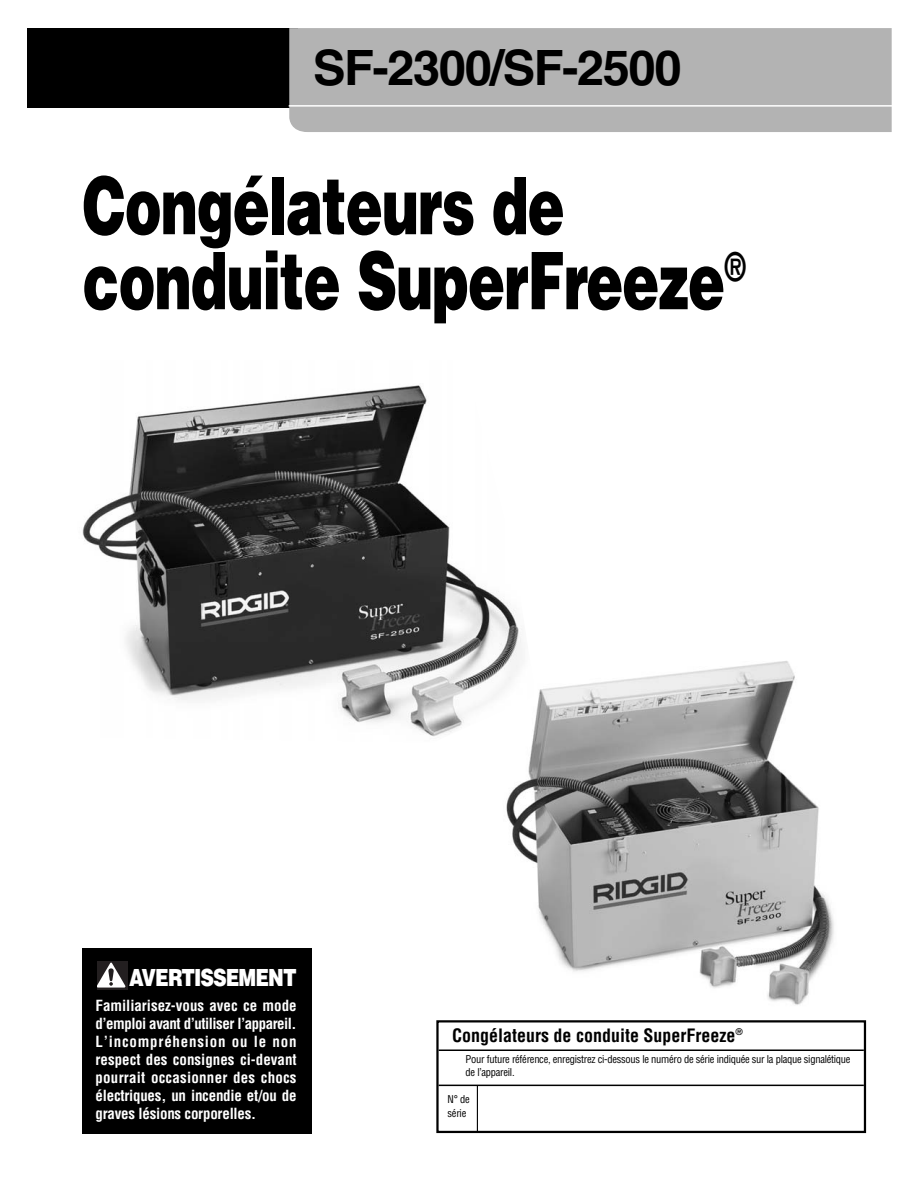
<style>
.page{position:relative;width:918px;height:1188px;background:#fff}
.page>*{position:absolute;margin:0;border:0;box-sizing:border-box;transform-origin:0 0}
.t1{font:900 79.5px/75px "Helvetica";letter-spacing:-.02em;color:#000;scale:.7 1}
.t2{font:700 48.75px "Helvetica";letter-spacing:-.03em;color:#000}
.t3{font:900 23.7px "Helvetica";letter-spacing:-.05em;color:#fff;scale:.8 1}
.t4{font:700 condensed 18px "Helvetica";color:#000}
.t5{font:700 condensed 15px/18px "Helvetica";letter-spacing:-.015em;color:#fff;text-align:justify}
.t6{font:condensed 10.5px/13.5px "Helvetica";letter-spacing:-.025em;color:#000}
</style>
<div class="page">
<img style="left:506px;top:661px;width:328px;height:344px">
<div style="left:436px;top:1020px;width:430px;height:113px;border:2px solid #000"></div>
<hr style="left:439px;top:1049px;width:425px;height:2px;background:#000">
<hr style="left:439px;top:1085px;width:425px;height:1px;background:#000">
<hr style="left:477px;top:1086px;width:1px;height:45px;background:#000">
<div style="left:27px;top:28px;width:270px;height:79px;background:#000"></div>
<div style="left:289px;top:28px;width:603px;height:104px;background:#b3b3b3"></div>
<hr style="left:289px;top:105px;width:603px;height:2px;background:#fff">
<img style="left:82px;top:385px;width:453px;height:357px">
<div style="left:82px;top:948px;width:230px;height:185px;background:#000"></div>
<div style="left:97px;top:961px;width:30px;height:29px;background:#231f20"></div>
<svg style="left:97px;top:963px;width:29px;height:25px"></svg>
<h2 class="t2" style="left:313px;top:50px;width:370px">SF-2300/SF-2500</h2>
<h1 class="t1" style="left:82px;top:175px;width:950px">Congélateurs de conduite SuperFreeze<sup>®</sup></h1>
<h3 class="t3" style="left:129px;top:969px;width:211px">AVERTISSEMENT</h3>
<p class="t5" style="left:96px;top:998px;width:203px">Familiarisez-vous avec ce mode d’emploi avant d’utiliser l’appareil.<br>L’incompréhension ou le non respect des consignes ci-devant pourrait occasionner des chocs électriques, un incendie et/ou de graves lésions corporelles.</p>
<p class="t4" style="left:452px;top:1028px;width:292px">Congélateurs de conduite SuperFreeze<sup>®</sup></p>
<p class="t6" style="left:466px;top:1053px;width:386px">Pour future référence, enregistrez ci-dessous le numéro de série indiquée sur la plaque signalétique de l’appareil.</p>
<p class="t6" style="left:448px;top:1094px;width:24px">N° de série</p>
</div>
